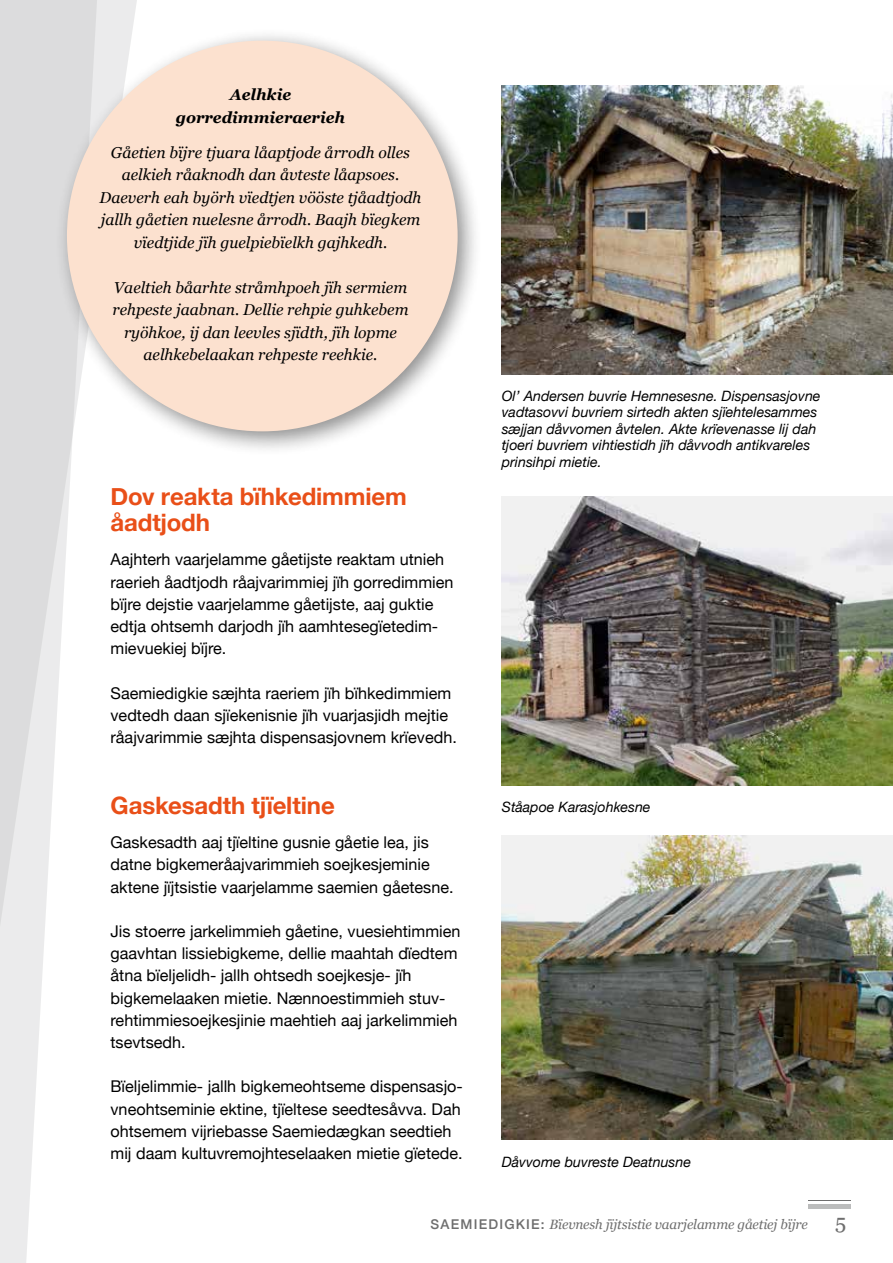
<style>
.page{position:relative;width:893px;height:1263px;background:#fff}
.page>*{position:absolute;margin:0;border:0;box-sizing:border-box;transform-origin:0 0}
.t1{font:700 24px/26.5px "Helvetica Neue";letter-spacing:-.005em;color:#e94f18}
.t2{font:21px "Georgia";color:#6e6e6e}
.t3{font:16.2px/22.2px "Helvetica Neue";color:#000}
.t4{font:italic 15.75px/22.5px "Georgia";color:#000;text-align:center}
.t5{font:italic 700 15.75px/22.5px "Georgia";color:#000;text-align:center}
.t6{font:italic 14.25px/16.5px "Helvetica Neue";color:#000}
.t7{font:italic 13.5px "Georgia";letter-spacing:-.01em;color:#6e6e6e}
.s1{font-family:"Helvetica Neue";font-weight:500;font-style:normal}
</style>
<div class="page">
<hr style="left:808px;top:1200px;width:42px;height:1px;background:#6e6e6e">
<hr style="left:808px;top:1204px;width:42px;height:4px;background:#bbbcbc">
<img style="left:502px;top:85px;width:391px;height:289px">
<img style="left:502px;top:497px;width:391px;height:289px">
<img style="left:502px;top:836px;width:391px;height:304px">
<svg style="left:98px;top:0;width:39px;height:28px"></svg>
<svg style="left:0;top:0;width:98px;height:1263px"></svg>
<div style="left:54px;top:28px;width:428px;height:428px;background:#000;opacity:.45"></div>
<div style="left:67px;top:41px;width:391px;height:390px;background:#fce1cf;border-radius:50%"></div>
<p class="t5" style="left:176px;top:83px;width:171px">Aelhkie gorredimmieraerieh</p>
<p class="t4" style="left:100px;top:141px;width:323px">Gåetien bïjre tjuara låaptjode årrodh olles aelkieh råaknodh dan åvteste låapsoes.<br>Daeverh eah byörh vïedtjen vööste tjåadtjodh jallh gåetien nuelesne årrodh. Baajh bïegkem vïedtjide jïh guelpiebïelkh gajhkedh.</p>
<p class="t4" style="left:113px;top:276px;width:297px">Vaeltieh båarhte stråmhpoeh jïh sermiem rehpeste jaabnan. Dellie rehpie guhkebem ryöhkoe, ij dan leevles sjïdth, jïh lopme aelhkebelaakan rehpeste reehkie.</p>
<h1 class="t1" style="left:111px;top:484px;width:298px">Dov reakta bïhkedimmiem åadtjodh</h1>
<p class="t3" style="left:111px;top:549px;width:344px">Aajhterh vaarjelamme gåetijste reaktam utnieh raerieh åadtjodh råajvarimmiej jïh gorredimmien bïjre dejstie vaarjelamme gåetijste, aaj guktie edtja ohtsemh darjodh jïh aamhtesegïetedim&shy;mievuekiej bïjre.</p>
<p class="t3" style="left:111px;top:683px;width:348px">Saemiedigkie sæjhta raeriem jïh bïhkedimmiem vedtedh daan sjïekenisnie jïh vuarjasjidh mejtie råajvarimmie sæjhta dispensasjovnem krïevedh.</p>
<h1 class="t1" style="left:111px;top:793px;width:226px">Gaskesadth tjïeltine</h1>
<p class="t3" style="left:111px;top:832px;width:344px">Gaskesadth aaj tjïeltine gusnie gåetie lea, jis datne bigkemeråajvarimmieh soejkesjeminie aktene jïjtsistie vaarjelamme saemien gåetesne.</p>
<p class="t3" style="left:111px;top:921px;width:351px">Jis stoerre jarkelimmieh gåetine, vuesiehtimmien gaavhtan lissiebigkeme, dellie maahtah dïedtem åtna bïeljelidh- jallh ohtsedh soejkesje- jïh bigkemelaaken mietie. Nænnoestimmieh stuv&shy;rehtimmiesoejkesjinie maehtieh aaj jarkelimmieh tsevtsedh.</p>
<p class="t3" style="left:111px;top:1076px;width:354px">Bïeljelimmie- jallh bigkemeohtseme dispensasjo&shy;vneohtseminie ektine, tjïeltese seedtesåvva. Dah ohtsemem vijriebasse Saemiedægkan seedtieh mij daam kultuvremojhteselaaken mietie gïetede.</p>
<p class="t6" style="left:502px;top:388px;width:320px">Ol’ Andersen buvrie Hemnesesne. Dispensasjovne vadtasovvi buvriem sirtedh akten sjïehtelesammes sæjjan dåvvomen åvtelen. Akte krïevenasse lij dah tjoeri buvriem vihtiestidh jïh dåvvodh antikvareles prinsihpi mietie.</p>
<p class="t6" style="left:502px;top:799px;width:150px">Ståapoe Karasjohkesne</p>
<p class="t6" style="left:502px;top:1154px;width:191px">Dåvvome buvreste Deatnusne</p>
<p class="t7" style="left:431px;top:1214px;width:379px"><span class="s1">SAEMIEDIGKIE:</span> Bïevnesh jïjtsistie vaarjelamme gåetiej bïjre</p>
<p class="t2" style="left:835px;top:1206px;width:13px">5</p>
</div>
